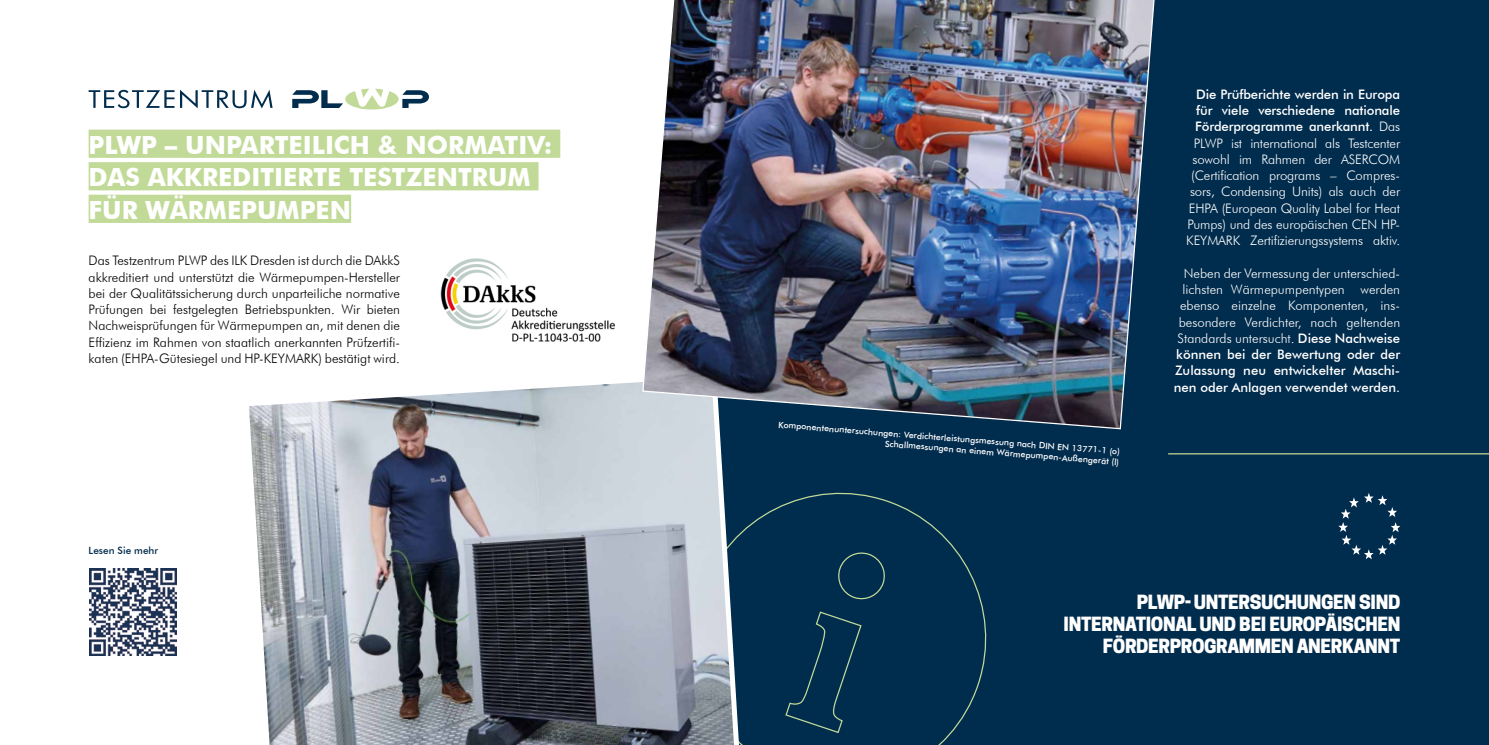
<style>
.page{position:relative;width:1489px;height:745px;background:#fff}
.page>*{position:absolute;margin:0;border:0;box-sizing:border-box;transform-origin:0 0}
.t1{font:700 25px/32.5px "Futura BT";color:#fff}
.t2{font:800 18.38px/22px "Cooper Hewitt";letter-spacing:-.02em;color:#fff;text-align:right}
.t3{font:300 13.12px/16.2px "Futura BT";letter-spacing:-.01em;color:#fff;text-align:right}
.t4{font:300 13.12px/16.2px "Futura BT";color:#000;text-align:justify}
.t5{font:500 10px "Futura BT";color:#002c4d}
.t6{font:500 8.75px/11.1px "Futura BT";color:#fff;text-align:right}
.s1{font-weight:500}
</style>
<div class="page">
<img style="left:440px;top:258px;width:175px;height:84px">
<div style="left:687px;top:0;width:801px;height:744px;background:#002c4d"></div>
<svg style="left:744px;top:492px;width:243px;height:252px"></svg>
<svg style="left:784px;top:610px;width:78px;height:123px"></svg>
<svg style="left:835px;top:550px;width:52px;height:51px"></svg>
<svg style="left:292px;top:89px;width:137px;height:20px"></svg>
<svg style="left:89px;top:90px;width:85px;height:18px"></svg>
<svg style="left:180px;top:90px;width:92px;height:18px"></svg>
<div style="left:89px;top:129px;width:471px;height:29px;background:#c1da98"></div>
<div style="left:89px;top:162px;width:449px;height:28px;background:#c1da98"></div>
<div style="left:89px;top:194px;width:262px;height:29px;background:#c1da98"></div>
<svg style="left:249px;top:382px;width:495px;height:362px;background:#9299a3"></svg>
<img style="left:641px;top:0;width:514px;height:430px">
<svg style="left:1338px;top:493px;width:62px;height:66px"></svg>
<hr style="left:1168px;top:453px;width:320px;height:1px;background:#c1da98">
<img style="left:89px;top:568px;width:88px;height:87px">
<h1 class="t1" style="left:89px;top:128px;width:465px">PLWP – UNPARTEILICH &amp; NORMATIV:<br>DAS AKKREDITIERTE TESTZENTRUM<br>FÜR WÄRMEPUMPEN</h1>
<p class="t4" style="left:89px;top:252px;width:313px">Das Testzentrum PLWP des ILK Dresden ist durch die DAkkS akkreditiert und unterstützt die Wärmepumpen-Hersteller bei der Qualitätssicherung durch unparteiliche normative Prüfungen bei festgelegten Betriebspunkten. Wir bieten Nachweisprüfungen für Wärmepumpen an, mit denen die Effizienz im Rahmen von staatlich anerkannten Prüfzertifi&shy;katen (EHPA-Gütesiegel und HP-KEYMARK) bestätigt wird.</p>
<p class="t5" style="left:89px;top:544px;width:71px">Lesen Sie mehr</p>
<p class="t6" style="left:778px;top:420px;width:344px;rotate:4deg">Komponentenuntersuchungen: Verdichterleistungsmessung nach DIN EN 13771-1 (o)<br>Schallmessungen an einem Wärmepumpen-Außengerät (l)</p>
<p class="t3" style="left:1186px;top:86px;width:215px"><span class="s1">Die Prüfberichte werden in Europa für viele verschiedene nationale Förderprogramme anerkannt.</span> Das PLWP ist international als Testcenter sowohl im Rahmen der ASERCOM (Certification programs – Compres&shy;sors, Condensing Units) als auch der EHPA (European Quality Label for Heat Pumps) und des europäischen CEN HP-KEYMARK Zertifizierungssystems aktiv.</p>
<p class="t3" style="left:1173px;top:264px;width:228px">Neben der Vermessung der unterschied&shy;lichsten Wärmepumpentypen werden ebenso einzelne Komponenten, ins&shy;besondere Verdichter, nach geltenden Standards untersucht. <span class="s1">Diese Nachweise können bei der Bewertung oder der Zulassung neu entwickelter Maschi&shy;nen oder Anlagen verwendet werden.</span></p>
<h2 class="t2" style="left:1063px;top:590px;width:338px">PLWP- UNTERSUCHUNGEN SIND<br>INTERNATIONAL UND BEI EUROPÄISCHEN<br>FÖRDERPROGRAMMEN ANERKANNT</h2>
</div>
